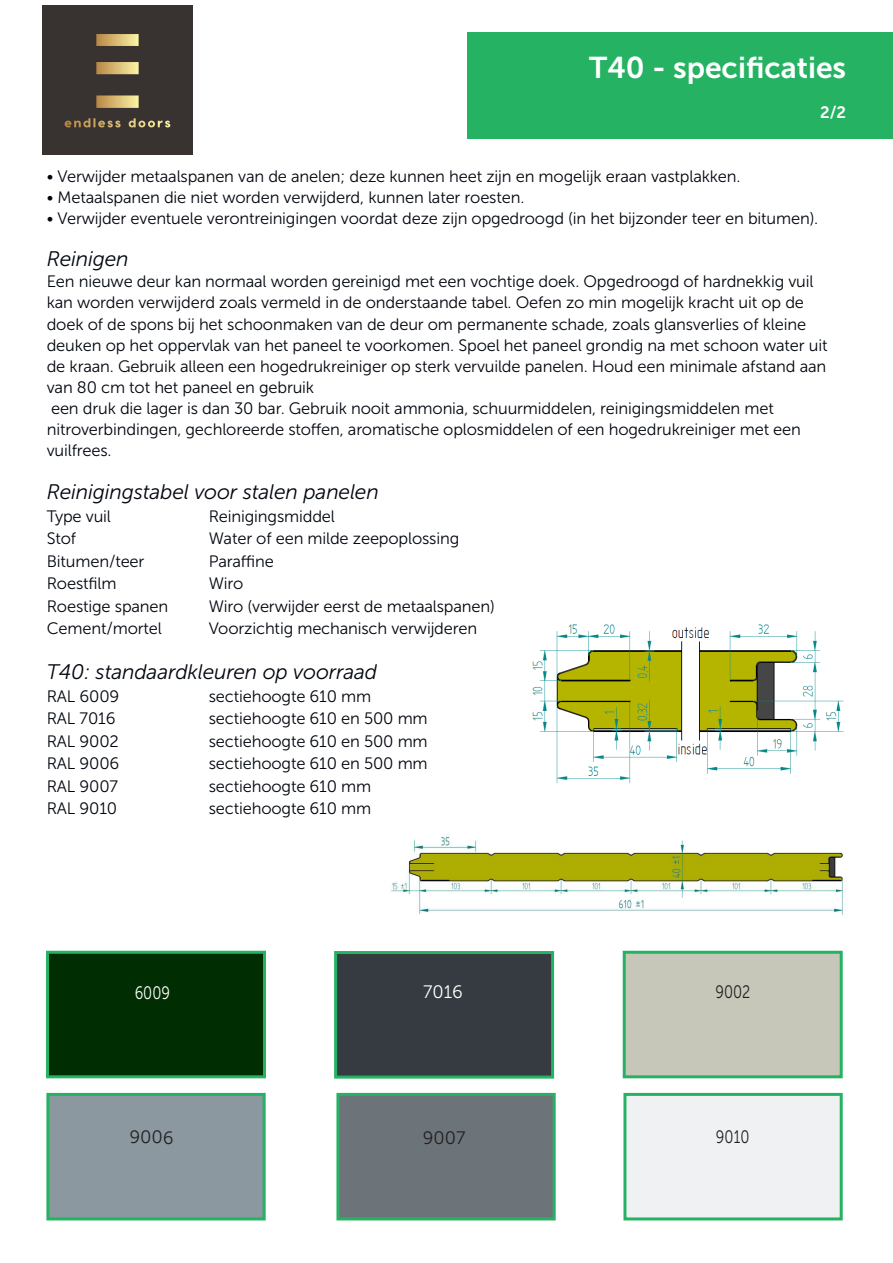
<style>
.page{position:relative;width:893px;height:1263px;background:#fff}
.page>*{position:absolute;margin:0;border:0;box-sizing:border-box;transform-origin:0 0}
.t1{font:30px "Museo Sans 700";color:#fff}
.platte_tekst_update{font:italic 21px "Museo Sans 300";letter-spacing:-.01em;color:#01060e}
.Body{font:18px "Museo Sans 300";color:#231f20;scale:.81 1}
.Body-2{font:18px "Museo Sans 300";color:#231f20}
.Body-3{font:18px "Museo Sans 300";color:#fff;scale:.81 1}
.Body-4{font:18px "Museo Sans 300";color:#fff}
.platte_tekst_update-2{font:16.5px/21px "Museo Sans 300";letter-spacing:-.01em;color:#01060e}
.t2{font:16.5px "Museo Sans 700";color:#fff}
</style>
<div class="page">
<div style="left:46px;top:951px;width:220px;height:127px;background:#002e02;border:3px solid #25b363"></div>
<div style="left:334px;top:951px;width:220px;height:127px;background:#363b41;border:3px solid #25b363"></div>
<div style="left:623px;top:951px;width:220px;height:127px;background:#c7c7b9;border:3px solid #25b363"></div>
<div style="left:46px;top:1093px;width:220px;height:127px;background:#8b98a0;border:3px solid #25b363"></div>
<div style="left:336px;top:1093px;width:220px;height:127px;background:#6c747a;border:3px solid #25b363"></div>
<div style="left:623px;top:1093px;width:220px;height:127px;background:#f0f1f2;border:3px solid #25b363"></div>
<img style="left:390px;top:834px;width:453px;height:82px">
<img style="left:532px;top:624px;width:312px;height:159px">
<div style="left:468px;top:32px;width:425px;height:106px;background:#25b363"></div>
<svg style="left:192px;top:106px;width:1px;height:13px"></svg>
<svg style="left:192px;top:66px;width:1px;height:19px"></svg>
<img style="left:43px;top:5px;width:149px;height:150px">
<p class="t1" style="left:589px;top:51px;width:258px">T40 - specificaties</p>
<p class="t2" style="left:820px;top:103px;width:27px">2/2</p>
<p class="platte_tekst_update-2" style="left:47px;top:166px;width:695px">• Verwijder metaalspanen van de anelen; deze kunnen heet zijn en mogelijk eraan vastplakken.</p>
<p class="platte_tekst_update-2" style="left:47px;top:187px;width:479px">• Metaalspanen die niet worden verwijderd, kunnen later roesten.</p>
<p class="platte_tekst_update-2" style="left:47px;top:208px;width:773px">• Verwijder eventuele verontreinigingen voordat deze zijn opgedroogd (in het bijzonder teer en bitumen).</p>
<p class="platte_tekst_update" style="left:47px;top:248px;width:83px">Reinigen</p>
<p class="platte_tekst_update-2" style="left:47px;top:271px;width:782px">Een nieuwe deur kan normaal worden gereinigd met een vochtige doek. Opgedroogd of hardnekkig vuil kan worden verwijderd zoals vermeld in de onderstaande tabel. Oefen zo min mogelijk kracht uit op de doek of de spons bij het schoonmaken van de deur om permanente schade, zoals glansverlies of kleine deuken op het oppervlak van het paneel te voorkomen. Spoel het paneel grondig na met schoon water uit de kraan. Gebruik alleen een hogedrukreiniger op sterk vervuilde panelen. Houd een minimale afstand aan van 80 cm tot het paneel en gebruik</p>
<p class="platte_tekst_update-2" style="left:47px;top:397px;width:756px">een druk die lager is dan 30 bar. Gebruik nooit ammonia, schuurmiddelen, reinigingsmiddelen met nitroverbindingen, gechloreerde stoffen, aromatische oplosmiddelen of een hogedrukreiniger met een vuilfrees.</p>
<p class="platte_tekst_update" style="left:47px;top:480px;width:334px">Reinigingstabel voor stalen panelen</p>
<p class="platte_tekst_update-2" style="left:47px;top:505px;width:66px">Type vuil</p>
<p class="platte_tekst_update-2" style="left:209px;top:505px;width:128px">Reinigingsmiddel</p>
<p class="platte_tekst_update-2" style="left:47px;top:528px;width:31px">Stof</p>
<p class="platte_tekst_update-2" style="left:209px;top:528px;width:252px">Water of een milde zeepoplossing</p>
<p class="platte_tekst_update-2" style="left:47px;top:550px;width:99px">Bitumen/teer</p>
<p class="platte_tekst_update-2" style="left:209px;top:550px;width:67px">Paraffine</p>
<p class="platte_tekst_update-2" style="left:47px;top:573px;width:71px">Roestfilm</p>
<p class="platte_tekst_update-2" style="left:209px;top:573px;width:36px">Wiro</p>
<p class="platte_tekst_update-2" style="left:47px;top:595px;width:123px">Roestige spanen</p>
<p class="platte_tekst_update-2" style="left:209px;top:595px;width:288px">Wiro (verwijder eerst de metaalspanen)</p>
<p class="platte_tekst_update-2" style="left:47px;top:618px;width:117px">Cement/mortel</p>
<p class="platte_tekst_update-2" style="left:209px;top:618px;width:270px">Voorzichtig mechanisch verwijderen</p>
<p class="platte_tekst_update" style="left:47px;top:660px;width:332px">T40: standaardkleuren op voorraad</p>
<p class="platte_tekst_update-2" style="left:47px;top:685px;width:74px">RAL 6009</p>
<p class="platte_tekst_update-2" style="left:209px;top:685px;width:164px">sectiehoogte 610 mm</p>
<p class="platte_tekst_update-2" style="left:47px;top:708px;width:70px">RAL 7016</p>
<p class="platte_tekst_update-2" style="left:209px;top:708px;width:220px">sectiehoogte 610 en 500 mm</p>
<p class="platte_tekst_update-2" style="left:47px;top:730px;width:74px">RAL 9002</p>
<p class="platte_tekst_update-2" style="left:209px;top:730px;width:220px">sectiehoogte 610 en 500 mm</p>
<p class="platte_tekst_update-2" style="left:47px;top:753px;width:74px">RAL 9006</p>
<p class="platte_tekst_update-2" style="left:209px;top:753px;width:220px">sectiehoogte 610 en 500 mm</p>
<p class="platte_tekst_update-2" style="left:47px;top:775px;width:73px">RAL 9007</p>
<p class="platte_tekst_update-2" style="left:209px;top:775px;width:164px">sectiehoogte 610 mm</p>
<p class="platte_tekst_update-2" style="left:47px;top:798px;width:72px">RAL 9010</p>
<p class="platte_tekst_update-2" style="left:209px;top:798px;width:164px">sectiehoogte 610 mm</p>
<p class="Body-3" style="left:135px;top:983px;width:45px">6009</p>
<p class="Body-4" style="left:423px;top:982px;width:41px">7016</p>
<p class="Body" style="left:715px;top:982px;width:45px">9002</p>
<p class="Body-2" style="left:130px;top:1127px;width:45px;rotate:1deg">9006</p>
<p class="Body-2" style="left:423px;top:1128px;width:44px">9007</p>
<p class="Body" style="left:716px;top:1127px;width:43px">9010</p>
</div>
